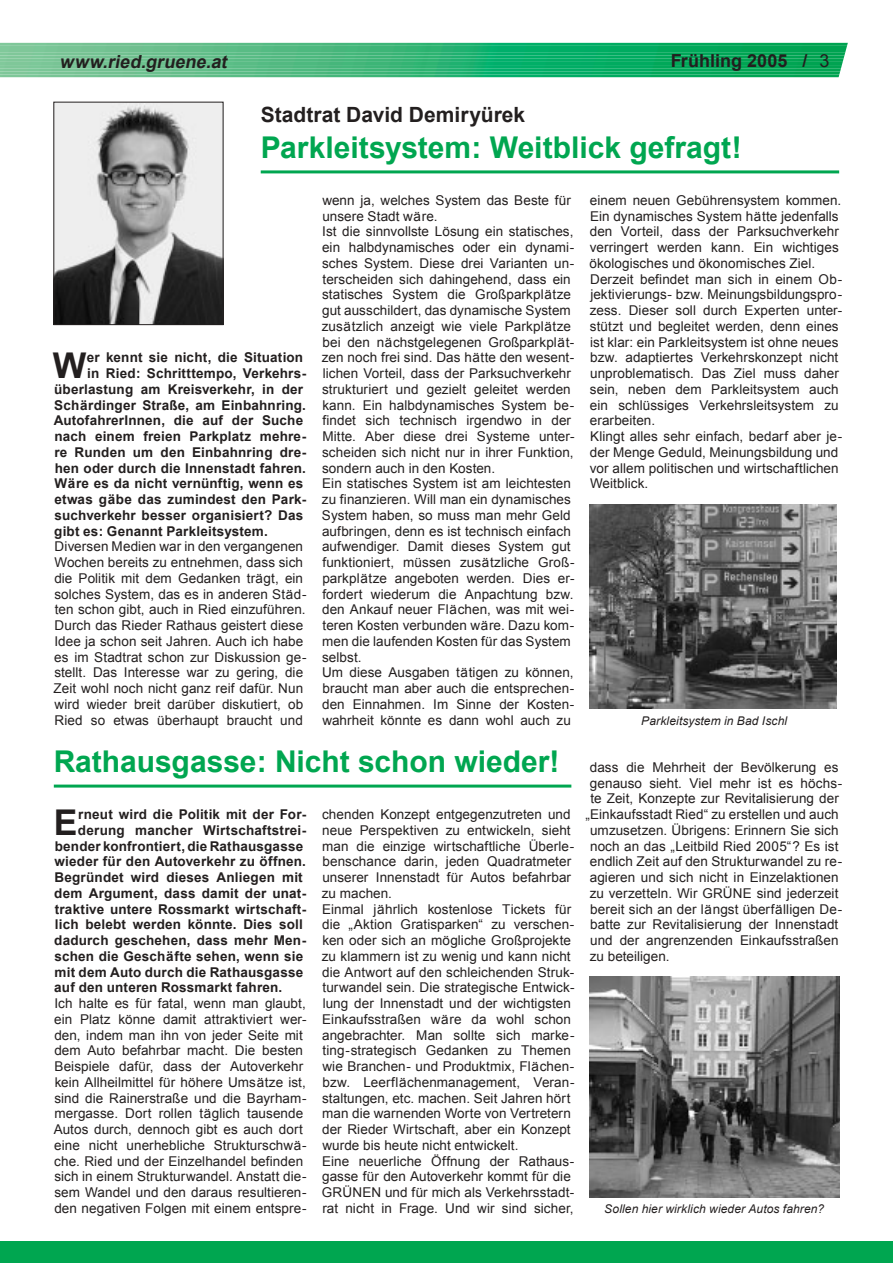
<style>
.page{position:relative;width:893px;height:1263px;background:#fff}
.page>*{position:absolute;margin:0;border:0;box-sizing:border-box;transform-origin:0 0}
.t1{font:700 35.55px "Arial";color:#231f1f}
.t2{font:700 30px "Arial";color:#00a650}
.t3{font:700 21px "Arial";color:#231f1f}
.t4{font:italic 700 18px "Arial";color:#231f1f}
.t5{font:700 18px "Arial";color:#231f1f}
.t6{font:13.5px/15.8px "Arial";letter-spacing:.005em;color:#231f1f}
.t7{font:700 13.5px "Arial";letter-spacing:.01em;color:#231f1f}
.t8{font:italic 12px "Arial";letter-spacing:.01em;color:#231f1f}
.s1{font-weight:400}
</style>
<div class="page">
<img style="left:0;top:43px;width:847px;height:34px">
<div style="left:0;top:1242px;width:892px;height:21px;background:#00a650"></div>
<img style="left:55px;top:104px;width:166px;height:219px">
<div style="left:53px;top:102px;width:170px;height:223px;border:1px solid #231f1f"></div>
<hr style="left:261px;top:170px;width:578px;height:3px;background:#00a650">
<img style="left:589px;top:504px;width:247px;height:205px">
<img style="left:589px;top:977px;width:250px;height:220px">
<hr style="left:54px;top:785px;width:517px;height:3px;background:#00a650">
<h3 class="t4" style="left:60px;top:51px;width:172px">www.ried.gruene.at</h3>
<h3 class="t5" style="left:670px;top:51px;width:160px">Fr¸hling 2005 / <span class="s1">3</span></h3>
<h3 class="t3" style="left:261px;top:103px;width:266px">Stadtrat David Demiry¸rek</h3>
<h2 class="t2" style="left:261px;top:131px;width:482px">Parkleitsystem: Weitblick gefragt!</h2>
<h1 class="t1" style="left:53px;top:346px;width:35px">W</h1>
<p class="t7" style="left:87px;top:350px;width:218px">er kennt sie nicht, die Situation</p>
<p class="t7" style="left:87px;top:366px;width:221px">in Ried: Schritttempo, Verkehrs-</p>
<p class="t7" style="left:54px;top:382px;width:251px">¸berlastung am Kreisverkehr, in der</p>
<p class="t7" style="left:54px;top:397px;width:253px">Sch‰rdinger Strafle, am Einbahnring.</p>
<p class="t7" style="left:54px;top:413px;width:251px">AutofahrerInnen, die auf der Suche</p>
<p class="t7" style="left:54px;top:429px;width:253px">nach einem freien Parkplatz mehre-</p>
<p class="t7" style="left:55px;top:445px;width:253px">re Runden um den Einbahnring dre-</p>
<p class="t7" style="left:55px;top:460px;width:253px">hen oder durch die Innenstadt fahren.</p>
<p class="t7" style="left:55px;top:476px;width:250px">W‰re es da nicht vern¸nftig, wenn es</p>
<p class="t7" style="left:54px;top:492px;width:253px">etwas g‰be das zumindest den Park-</p>
<p class="t7" style="left:54px;top:508px;width:250px">suchverkehr besser organisiert? Das</p>
<p class="t7" style="left:54px;top:523px;width:215px">gibt es: Genannt Parkleitsystem.</p>
<p class="t6" style="left:54px;top:539px;width:254px">Diversen Medien war in den vergangenen Wochen bereits zu entnehmen, dass sich die Politik mit dem Gedanken tr‰gt, ein solches System, das es in anderen St‰d&shy;ten schon gibt, auch in Ried einzuf¸hren.<br>Durch das Rieder Rathaus geistert diese Idee ja schon seit Jahren. Auch ich habe es im Stadtrat schon zur Diskussion ge&shy;stellt. Das Interesse war zu gering, die Zeit wohl noch nicht ganz reif daf¸r. Nun wird wieder breit dar¸ber diskutiert, ob Ried so etwas ¸berhaupt braucht und</p>
<p class="t6" style="left:322px;top:192px;width:254px">wenn ja, welches System das Beste f¸r unsere Stadt w‰re.<br>Ist die sinnvollste Lˆsung ein statisches, ein halbdynamisches oder ein dynami&shy;sches System. Diese drei Varianten un&shy;terscheiden sich dahingehend, dass ein statisches System die Groflparkpl‰tze gut ausschildert, das dynamische System zus‰tzlich anzeigt wie viele Parkpl‰tze bei den n‰chstgelegenen Groflparkpl‰t&shy;zen noch frei sind. Das h‰tte den wesent&shy;lichen Vorteil, dass der Parksuchverkehr strukturiert und gezielt geleitet werden kann. Ein halbdynamisches System be&shy;findet sich technisch irgendwo in der Mitte. Aber diese drei Systeme unter&shy;scheiden sich nicht nur in ihrer Funktion, sondern auch in den Kosten.<br>Ein statisches System ist am leichtesten zu finanzieren. Will man ein dynamisches System haben, so muss man mehr Geld aufbringen, denn es ist technisch einfach aufwendiger. Damit dieses System gut funktioniert, m¸ssen zus‰tzliche Grofl&shy;parkpl‰tze angeboten werden. Dies er&shy;fordert wiederum die Anpachtung bzw. den Ankauf neuer Fl‰chen, was mit wei&shy;teren Kosten verbunden w‰re. Dazu kom&shy;men die laufenden Kosten f¸r das System selbst.<br>Um diese Ausgaben t‰tigen zu kˆnnen, braucht man aber auch die entsprechen&shy;den Einnahmen. Im Sinne der Kosten&shy;wahrheit kˆnnte es dann wohl auch zu</p>
<h2 class="t2" style="left:54px;top:745px;width:507px">Rathausgasse: Nicht schon wieder!</h2>
<h1 class="t1" style="left:54px;top:803px;width:25px">E</h1>
<p class="t7" style="left:78px;top:807px;width:230px">rneut wird die Politik mit der For-</p>
<p class="t7" style="left:78px;top:823px;width:230px">derung mancher Wirtschaftstrei-</p>
<p class="t7" style="left:55px;top:838px;width:250px">bender konfrontiert, die Rathausgasse</p>
<p class="t7" style="left:54px;top:854px;width:253px">wieder f¸r den Autoverkehr zu ˆffnen.</p>
<p class="t7" style="left:55px;top:870px;width:250px">Begr¸ndet wird dieses Anliegen mit</p>
<p class="t7" style="left:54px;top:886px;width:254px">dem Argument, dass damit der unat-</p>
<p class="t7" style="left:55px;top:901px;width:253px">traktive untere Rossmarkt wirtschaft-</p>
<p class="t7" style="left:55px;top:917px;width:249px">lich belebt werden kˆnnte. Dies soll</p>
<p class="t7" style="left:54px;top:933px;width:253px">dadurch geschehen, dass mehr Men-</p>
<p class="t7" style="left:54px;top:949px;width:250px">schen die Gesch‰fte sehen, wenn sie</p>
<p class="t7" style="left:55px;top:964px;width:250px">mit dem Auto durch die Rathausgasse</p>
<p class="t7" style="left:54px;top:980px;width:229px">auf den unteren Rossmarkt fahren.</p>
<p class="t6" style="left:54px;top:996px;width:254px">Ich halte es f¸r fatal, wenn man glaubt, ein Platz kˆnne damit attraktiviert wer&shy;den, indem man ihn von jeder Seite mit dem Auto befahrbar macht. Die besten Beispiele daf¸r, dass der Autoverkehr kein Allheilmittel f¸r hˆhere Ums‰tze ist, sind die Rainerstrafle und die Bayrham&shy;mergasse. Dort rollen t‰glich tausende Autos durch, dennoch gibt es auch dort eine nicht unerhebliche Strukturschw‰- che. Ried und der Einzelhandel befinden sich in einem Strukturwandel. Anstatt die&shy;sem Wandel und den daraus resultieren&shy;den negativen Folgen mit einem entspre-</p>
<p class="t6" style="left:322px;top:807px;width:254px">chenden Konzept entgegenzutreten und neue Perspektiven zu entwickeln, sieht man die einzige wirtschaftliche ‹berle&shy;benschance darin, jeden Quadratmeter unserer Innenstadt f¸r Autos befahrbar zu machen.<br>Einmal j‰hrlich kostenlose Tickets f¸r die ÑAktion Gratisparkenì zu verschen&shy;ken oder sich an mˆgliche Groflprojekte zu klammern ist zu wenig und kann nicht die Antwort auf den schleichenden Struk&shy;turwandel sein. Die strategische Entwick&shy;lung der Innenstadt und der wichtigsten Einkaufsstraflen w‰re da wohl schon angebrachter. Man sollte sich marke&shy;ting-strategisch Gedanken zu Themen wie Branchen- und Produktmix, Fl‰chen&shy;bzw. Leerfl‰chenmanagement, Veran&shy;staltungen, etc. machen. Seit Jahren hˆrt man die warnenden Worte von Vertretern der Rieder Wirtschaft, aber ein Konzept wurde bis heute nicht entwickelt.<br>Eine neuerliche ÷ffnung der Rathaus&shy;gasse f¸r den Autoverkehr kommt f¸r die GR‹NEN und f¸r mich als Verkehrsstadt&shy;rat nicht in Frage. Und wir sind sicher,</p>
<p class="t6" style="left:589px;top:192px;width:254px">einem neuen Geb¸hrensystem kommen.<br>Ein dynamisches System h‰tte jedenfalls den Vorteil, dass der Parksuchverkehr verringert werden kann. Ein wichtiges ˆkologisches und ˆkonomisches Ziel.<br>Derzeit befindet man sich in einem Ob&shy;jektivierungs- bzw. Meinungsbildungspro&shy;zess. Dieser soll durch Experten unter&shy;st¸tzt und begleitet werden, denn eines ist klar: ein Parkleitsystem ist ohne neues bzw. adaptiertes Verkehrskonzept nicht unproblematisch. Das Ziel muss daher sein, neben dem Parkleitsystem auch ein schl¸ssiges Verkehrsleitsystem zu erarbeiten.<br>Klingt alles sehr einfach, bedarf aber je&shy;der Menge Geduld, Meinungsbildung und vor allem politischen und wirtschaftlichen Weitblick.</p>
<p class="t8" style="left:641px;top:714px;width:147px">Parkleitsystem in Bad Ischl</p>
<p class="t6" style="left:590px;top:759px;width:250px">dass die Mehrheit der Bevˆlkerung es</p>
<p class="t6" style="left:590px;top:775px;width:254px">genauso sieht. Viel mehr ist es hˆchs-</p>
<p class="t6" style="left:590px;top:791px;width:250px">te Zeit, Konzepte zur Revitalisierung der</p>
<p class="t6" style="left:585px;top:807px;width:255px">ÑEinkaufsstadt Riedì zu erstellen und auch</p>
<p class="t6" style="left:590px;top:822px;width:250px">umzusetzen. ‹brigens: Erinnern Sie sich</p>
<p class="t6" style="left:590px;top:838px;width:250px">noch an das ÑLeitbild Ried 2005ì? Es ist</p>
<p class="t6" style="left:590px;top:854px;width:254px">endlich Zeit auf den Strukturwandel zu re-</p>
<p class="t6" style="left:590px;top:870px;width:250px">agieren und sich nicht in Einzelaktionen</p>
<p class="t6" style="left:589px;top:885px;width:250px">zu verzetteln. Wir GR‹NE sind jederzeit</p>
<p class="t6" style="left:590px;top:901px;width:253px">bereit sich an der l‰ngst ¸berf‰lligen De-</p>
<p class="t6" style="left:590px;top:917px;width:249px">batte zur Revitalisierung der Innenstadt</p>
<p class="t6" style="left:590px;top:933px;width:250px">und der angrenzenden Einkaufsstraflen</p>
<p class="t6" style="left:589px;top:948px;width:81px">zu beteiligen.</p>
<p class="t8" style="left:604px;top:1202px;width:221px">Sollen hier wirklich wieder Autos fahren?</p>
</div>
